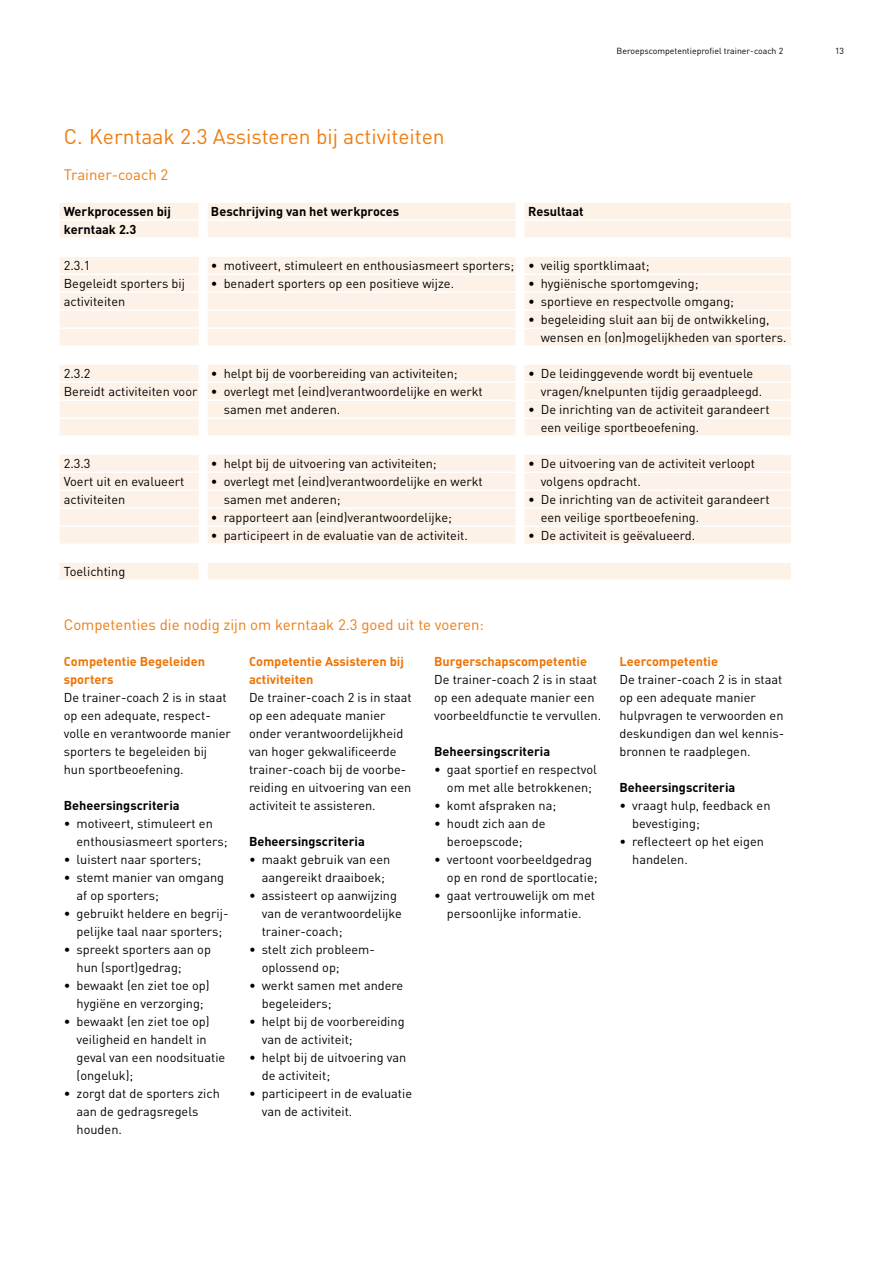
<style>
.page{position:relative;width:893px;height:1263px;background:#fff}
.page>*{position:absolute;margin:0;border:0;box-sizing:border-box;transform-origin:0 0}
.t1{font:21px "DIN";color:#ee7d11}
.t2{font:15px "DIN";color:#ee7d11}
.t3{font:12.75px/18px "DIN";color:#000}
.t4{font:700 12.75px/18px "DIN";color:#000}
.t5{font:700 12.75px/18px "DIN";color:#ec7405}
.t6{font:8.7px "DIN";color:#000}
</style>
<div class="page">
<div style="left:60px;top:203px;width:731px;height:16px;background:#fdf2e7"></div>
<div style="left:60px;top:221px;width:731px;height:16px;background:#fdf2e7"></div>
<div style="left:60px;top:257px;width:731px;height:16px;background:#fdf2e7"></div>
<div style="left:60px;top:275px;width:731px;height:16px;background:#fdf2e7"></div>
<div style="left:60px;top:293px;width:731px;height:16px;background:#fdf2e7"></div>
<div style="left:60px;top:311px;width:731px;height:16px;background:#fdf2e7"></div>
<div style="left:60px;top:329px;width:731px;height:16px;background:#fdf2e7"></div>
<div style="left:60px;top:365px;width:731px;height:16px;background:#fdf2e7"></div>
<div style="left:60px;top:383px;width:731px;height:16px;background:#fdf2e7"></div>
<div style="left:60px;top:401px;width:731px;height:16px;background:#fdf2e7"></div>
<div style="left:60px;top:419px;width:731px;height:16px;background:#fdf2e7"></div>
<div style="left:60px;top:455px;width:731px;height:16px;background:#fdf2e7"></div>
<div style="left:60px;top:473px;width:731px;height:16px;background:#fdf2e7"></div>
<div style="left:60px;top:491px;width:731px;height:16px;background:#fdf2e7"></div>
<div style="left:60px;top:509px;width:731px;height:16px;background:#fdf2e7"></div>
<div style="left:60px;top:527px;width:731px;height:16px;background:#fdf2e7"></div>
<div style="left:60px;top:563px;width:731px;height:16px;background:#fdf2e7"></div>
<div style="left:199px;top:173px;width:9px;height:421px;background:#fff"></div>
<div style="left:516px;top:173px;width:9px;height:385px;background:#fff"></div>
<p class="t6" style="left:617px;top:45px;width:168px">Beroepscompetentieprofiel trainer-coach 2</p>
<h1 class="t1" style="left:64px;top:123px;width:382px">C. Kerntaak 2.3 Assisteren bij activiteiten</h1>
<p class="t2" style="left:64px;top:165px;width:106px">Trainer-coach 2</p>
<p class="t4" style="left:64px;top:202px;width:109px">Werkprocessen bij kerntaak 2.3</p>
<p class="t4" style="left:211px;top:202px;width:190px">Beschrijving van het werkproces</p>
<p class="t4" style="left:528px;top:202px;width:57px">Resultaat</p>
<p class="t3" style="left:64px;top:256px;width:123px">2.3.1<br>Begeleidt sporters bij activiteiten</p>
<p class="t3" style="left:211px;top:256px;width:305px">• motiveert, stimuleert en enthousiasmeert sporters;</p>
<p class="t3" style="left:528px;top:256px;width:123px">• veilig sportklimaat;</p>
<p class="t3" style="left:528px;top:274px;width:172px">• hygiënische sportomgeving;</p>
<p class="t3" style="left:528px;top:292px;width:208px">• sportieve en respectvolle omgang;</p>
<p class="t3" style="left:541px;top:310px;width:247px;text-indent:-13px">• begeleiding sluit aan bij de ontwikkeling, wensen en (on)mogelijkheden van sporters.</p>
<p class="t3" style="left:211px;top:274px;width:245px">• benadert sporters op een positieve wijze.</p>
<p class="t3" style="left:64px;top:364px;width:135px">2.3.2<br>Bereidt activiteiten voor</p>
<p class="t3" style="left:211px;top:364px;width:248px">• helpt bij de voorbereiding van activiteiten;</p>
<p class="t3" style="left:224px;top:382px;width:261px;text-indent:-13px">• overlegt met (eind)verantwoordelijke en werkt samen met anderen.</p>
<p class="t3" style="left:64px;top:454px;width:122px">2.3.3<br>Voert uit en evalueert activiteiten</p>
<p class="t3" style="left:211px;top:454px;width:227px">• helpt bij de uitvoering van activiteiten;</p>
<p class="t3" style="left:224px;top:472px;width:261px;text-indent:-13px">• overlegt met (eind)verantwoordelijke en werkt samen met anderen;</p>
<p class="t3" style="left:211px;top:508px;width:242px">• rapporteert aan (eind)verantwoordelijke;</p>
<p class="t3" style="left:211px;top:526px;width:258px">• participeert in de evaluatie van de activiteit.</p>
<p class="t3" style="left:64px;top:562px;width:63px">Toelichting</p>
<p class="t3" style="left:541px;top:364px;width:223px;text-indent:-13px">• De leidinggevende wordt bij eventuele vragen/knelpunten tijdig geraadpleegd.</p>
<p class="t3" style="left:541px;top:400px;width:230px;text-indent:-13px">• De inrichting van de activiteit garandeert een veilige sportbeoefening.</p>
<p class="t3" style="left:541px;top:454px;width:216px;text-indent:-13px">• De uitvoering van de activiteit verloopt volgens opdracht.</p>
<p class="t3" style="left:541px;top:490px;width:230px;text-indent:-13px">• De inrichting van de activiteit garandeert een veilige sportbeoefening.</p>
<p class="t3" style="left:528px;top:526px;width:169px">• De activiteit is geëvalueerd.</p>
<p class="t2" style="left:64px;top:615px;width:422px">Competenties die nodig zijn om kerntaak 2.3 goed uit te voeren:</p>
<p class="t5" style="left:64px;top:652px;width:143px">Competentie Begeleiden sporters</p>
<p class="t3" style="left:64px;top:688px;width:169px">De trainer-coach 2 is in staat op een adequate, respect&shy;volle en verantwoorde manier sporters te begeleiden bij hun sportbeoefening.</p>
<p class="t4" style="left:64px;top:796px;width:117px">Beheersingscriteria</p>
<p class="t3" style="left:77px;top:814px;width:152px;text-indent:-13px">• motiveert, stimuleert en enthousiasmeert sporters;</p>
<p class="t3" style="left:64px;top:850px;width:139px">• luistert naar sporters;</p>
<p class="t3" style="left:77px;top:868px;width:149px;text-indent:-13px">• stemt manier van omgang af op sporters;</p>
<p class="t3" style="left:64px;top:904px;width:166px;text-align:center">• gebruikt heldere en begrij&shy;pelijke taal naar sporters;</p>
<p class="t3" style="left:77px;top:940px;width:136px;text-indent:-13px">• spreekt sporters aan op hun (sport)gedrag;</p>
<p class="t3" style="left:64px;top:976px;width:147px;text-align:center">• bewaakt (en ziet toe op) hygiëne en verzorging;</p>
<p class="t3" style="left:77px;top:1012px;width:150px;text-indent:-13px">• bewaakt (en ziet toe op) veiligheid en handelt in geval van een noodsituatie (ongeluk);</p>
<p class="t3" style="left:77px;top:1084px;width:145px;text-indent:-13px">• zorgt dat de sporters zich aan de gedragsregels houden.</p>
<p class="t5" style="left:249px;top:652px;width:156px">Competentie Assisteren bij activiteiten</p>
<p class="t3" style="left:249px;top:688px;width:164px">De trainer-coach 2 is in staat op een adequate manier onder verantwoordelijkheid van hoger gekwalificeerde trainer-coach bij de voorbe&shy;reiding en uitvoering van een activiteit te assisteren.</p>
<p class="t4" style="left:249px;top:832px;width:117px">Beheersingscriteria</p>
<p class="t3" style="left:249px;top:850px;width:143px;text-align:center">• maakt gebruik van een aangereikt draaiboek;</p>
<p class="t3" style="left:262px;top:886px;width:142px;text-indent:-13px">• assisteert op aanwijzing van de verantwoordelijke trainer-coach;</p>
<p class="t3" style="left:262px;top:940px;width:113px;text-indent:-13px">• stelt zich probleem&shy;oplossend op;</p>
<p class="t3" style="left:262px;top:976px;width:143px;text-indent:-13px">• werkt samen met andere begeleiders;</p>
<p class="t3" style="left:262px;top:1012px;width:144px;text-indent:-13px">• helpt bij de voorbereiding van de activiteit;</p>
<p class="t3" style="left:262px;top:1048px;width:146px;text-indent:-13px">• helpt bij de uitvoering van de activiteit;</p>
<p class="t3" style="left:262px;top:1084px;width:152px;text-indent:-13px">• participeert in de evaluatie van de activiteit.</p>
<p class="t5" style="left:434px;top:652px;width:154px">Burgerschapscompetentie</p>
<p class="t3" style="left:434px;top:670px;width:168px">De trainer-coach 2 is in staat op een adequate manier een voorbeeldfunctie te vervullen.</p>
<p class="t4" style="left:434px;top:742px;width:117px">Beheersingscriteria</p>
<p class="t3" style="left:447px;top:760px;width:151px;text-indent:-13px">• gaat sportief en respectvol om met alle betrokkenen;</p>
<p class="t3" style="left:434px;top:796px;width:123px">• komt afspraken na;</p>
<p class="t3" style="left:447px;top:814px;width:100px;text-indent:-13px">• houdt zich aan de beroepscode;</p>
<p class="t3" style="left:447px;top:850px;width:152px;text-indent:-13px">• vertoont voorbeeldgedrag op en rond de sportlocatie;</p>
<p class="t3" style="left:434px;top:886px;width:162px;text-align:center">• gaat vertrouwelijk om met persoonlijke informatie.</p>
<p class="t5" style="left:619px;top:652px;width:100px">Leercompetentie</p>
<p class="t3" style="left:619px;top:670px;width:166px">De trainer-coach 2 is in staat op een adequate manier hulpvragen te verwoorden en deskundigen dan wel kennis&shy;bronnen te raadplegen.</p>
<p class="t4" style="left:619px;top:778px;width:117px">Beheersingscriteria</p>
<p class="t3" style="left:632px;top:796px;width:140px;text-indent:-13px">• vraagt hulp, feedback en bevestiging;</p>
<p class="t3" style="left:632px;top:832px;width:133px;text-indent:-13px">• reflecteert op het eigen handelen.</p>
<p class="t6" style="left:835px;top:45px;width:11px">13</p>
</div>
